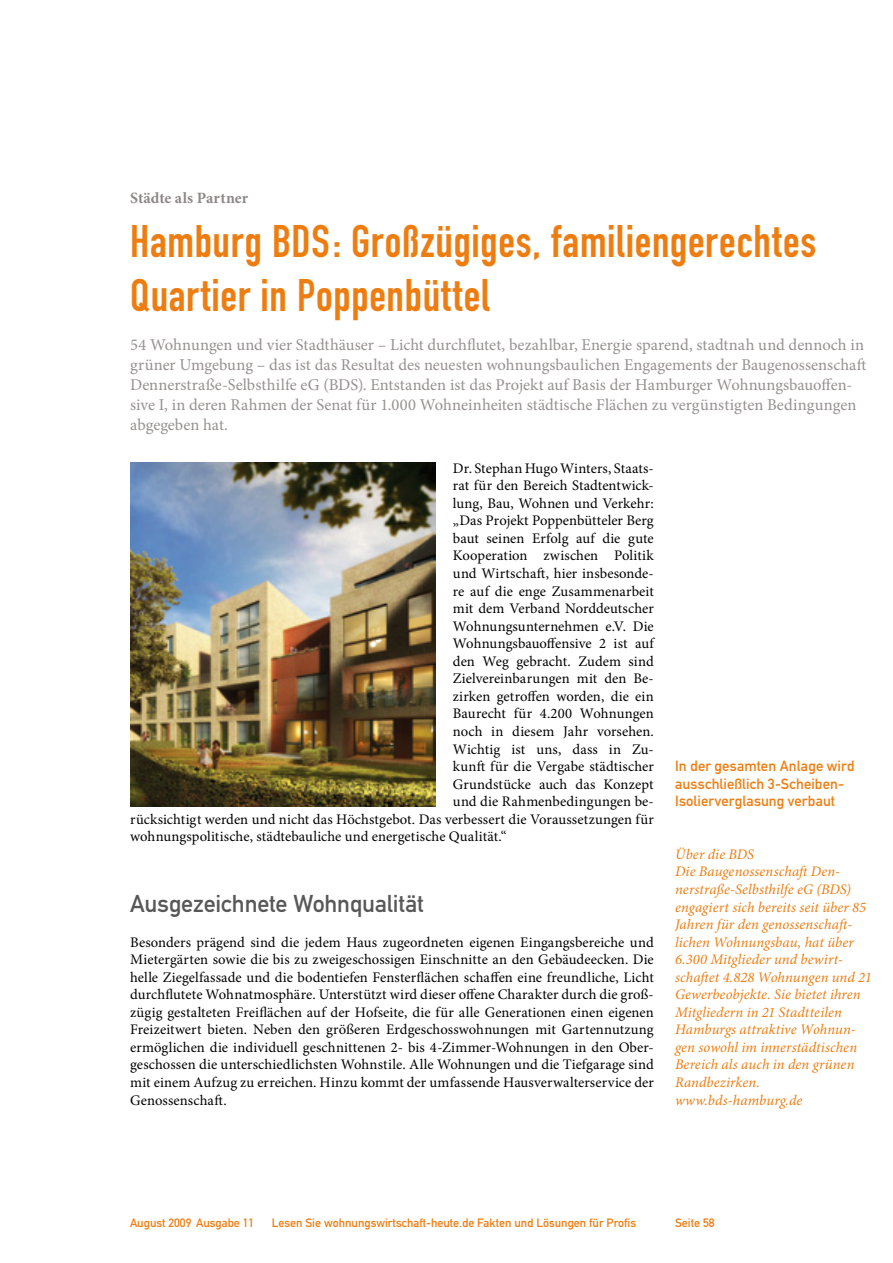
<style>
.page{position:relative;width:893px;height:1263px;background:#fff}
.page>*{position:absolute;margin:0;border:0;box-sizing:border-box;transform-origin:0 0}
.t1{font:45px/54px "DIN Engschrift";letter-spacing:.015em;color:#ee7d11}
.t2{font:24px "DIN Mittelschrift";letter-spacing:-.005em;color:#595858}
.t3{font:16.5px/19.8px "Minion Pro";color:#969190}
.t4{font:700 15.75px "Minion Pro";color:#8e8988}
.t5{font:14.7px/17.5px "Minion Pro";letter-spacing:.005em;color:#000;text-align:justify}
.t6{font:italic 14.7px/17.5px "Minion Pro";letter-spacing:.005em;color:#ee7d11}
.t7{font:14.7px/17.5px "DIN Mittelschrift";letter-spacing:.005em;color:#ee7d11}
.t8{font:12px "DIN Mittelschrift";color:#ee7d11}
</style>
<div class="page">
<img style="left:130px;top:463px;width:306px;height:343px">
<p class="t4" style="left:130px;top:187px;width:119px">Städte als Partner</p>
<h1 class="t1" style="left:130px;top:214px;width:688px">Hamburg BDS: Großzügiges, familiengerechtes<br>Quartier in Poppenbüttel</h1>
<p class="t3" style="left:130px;top:335px;width:738px">54 Wohnungen und vier Stadthäuser – Licht durchflutet, bezahlbar, Energie sparend, stadtnah und dennoch in grüner Umgebung – das ist das Resultat des neuesten wohnungsbaulichen Engagements der Baugenossenschaft Dennerstraße-Selbsthilfe eG (BDS). Entstanden ist das Projekt auf Basis der Hamburger Wohnungsbauoffen&shy;sive I, in deren Rahmen der Senat für 1.000 Wohneinheiten städtische Flächen zu vergünstigten Bedingungen abgegeben hat.</p>
<p class="t5" style="left:453px;top:459px;width:202px">Dr. Stephan Hugo Winters, Staats-</p>
<p class="t5" style="left:453px;top:477px;width:202px">rat für den Bereich Stadtentwick-</p>
<p class="t5" style="left:453px;top:494px;width:202px">lung, Bau, Wohnen und Verkehr:</p>
<p class="t5" style="left:453px;top:512px;width:202px">„Das Projekt Poppenbütteler Berg</p>
<p class="t5" style="left:453px;top:529px;width:202px">baut seinen Erfolg auf die gute</p>
<p class="t5" style="left:453px;top:547px;width:202px">Kooperation zwischen Politik</p>
<p class="t5" style="left:453px;top:565px;width:202px">und Wirtschaft, hier insbesonde-</p>
<p class="t5" style="left:453px;top:582px;width:202px">re auf die enge Zusammenarbeit</p>
<p class="t5" style="left:453px;top:600px;width:202px">mit dem Verband Norddeutscher</p>
<p class="t5" style="left:453px;top:617px;width:202px">Wohnungsunternehmen e.V. Die</p>
<p class="t5" style="left:453px;top:635px;width:202px">Wohnungsbauoffensive 2 ist auf</p>
<p class="t5" style="left:453px;top:652px;width:202px">den Weg gebracht. Zudem sind</p>
<p class="t5" style="left:453px;top:670px;width:202px">Zielvereinbarungen mit den Be-</p>
<p class="t5" style="left:453px;top:687px;width:202px">zirken getroffen worden, die ein</p>
<p class="t5" style="left:453px;top:705px;width:202px">Baurecht für 4.200 Wohnungen</p>
<p class="t5" style="left:453px;top:723px;width:202px">noch in diesem Jahr vorsehen.</p>
<p class="t5" style="left:453px;top:740px;width:202px">Wichtig ist uns, dass in Zu-</p>
<p class="t5" style="left:453px;top:758px;width:202px">kunft für die Vergabe städtischer</p>
<p class="t5" style="left:453px;top:775px;width:202px">Grundstücke auch das Konzept</p>
<p class="t5" style="left:453px;top:793px;width:202px">und die Rahmenbedingungen be-</p>
<p class="t5" style="left:130px;top:810px;width:525px">rücksichtigt werden und nicht das Höchstgebot. Das verbessert die Voraussetzungen für</p>
<p class="t5" style="left:130px;top:828px;width:378px">wohnungspolitische, städtebauliche und energetische Qualität.“</p>
<p class="t7" style="left:675px;top:757px;width:181px">In der gesamten Anlage wird ausschließlich 3-Scheiben-<br>Isolierverglasung verbaut</p>
<p class="t6" style="left:675px;top:845px;width:198px">Über die BDS<br>Die Baugenossenschaft Den&shy;nerstraße-Selbsthilfe eG (BDS) engagiert sich bereits seit über 85<br>Jahren für den genossenschaft&shy;lichen Wohnungsbau, hat über<br>6.300 Mitglieder und bewirt&shy;schaftet 4.828 Wohnungen und 21<br>Gewerbeobjekte. Sie bietet ihren<br>Mitgliedern in 21 Stadtteilen<br>Hamburgs attraktive Wohnun&shy;gen sowohl im innerstädtischen<br>Bereich als auch in den grünen<br>Randbezirken. www.bds-hamburg.de</p>
<h2 class="t2" style="left:130px;top:889px;width:295px">Ausgezeichnete Wohnqualität</h2>
<p class="t5" style="left:130px;top:933px;width:525px">Besonders prägend sind die jedem Haus zugeordneten eigenen Eingangsbereiche und Mietergärten sowie die bis zu zweigeschossigen Einschnitte an den Gebäudeecken. Die helle Ziegelfassade und die bodentiefen Fensterflächen schaffen eine freundliche, Licht durchflutete Wohnatmosphäre. Unterstützt wird dieser offene Charakter durch die groß&shy;zügig gestalteten Freiflächen auf der Hofseite, die für alle Generationen einen eigenen Freizeitwert bieten. Neben den größeren Erdgeschosswohnungen mit Gartennutzung ermöglichen die individuell geschnittenen 2- bis 4-Zimmer-Wohnungen in den Ober&shy;geschossen die unterschiedlichsten Wohnstile. Alle Wohnungen und die Tiefgarage sind mit einem Aufzug zu erreichen. Hinzu kommt der umfassende Hausverwalterservice der Genossenschaft.</p>
<p class="t8" style="left:130px;top:1216px;width:126px">August 2009 Ausgabe 11</p>
<p class="t8" style="left:272px;top:1216px;width:366px">Lesen Sie wohnungswirtschaft-heute.de Fakten und Lösungen für Profis</p>
<p class="t8" style="left:675px;top:1216px;width:41px">Seite 58</p>
</div>
